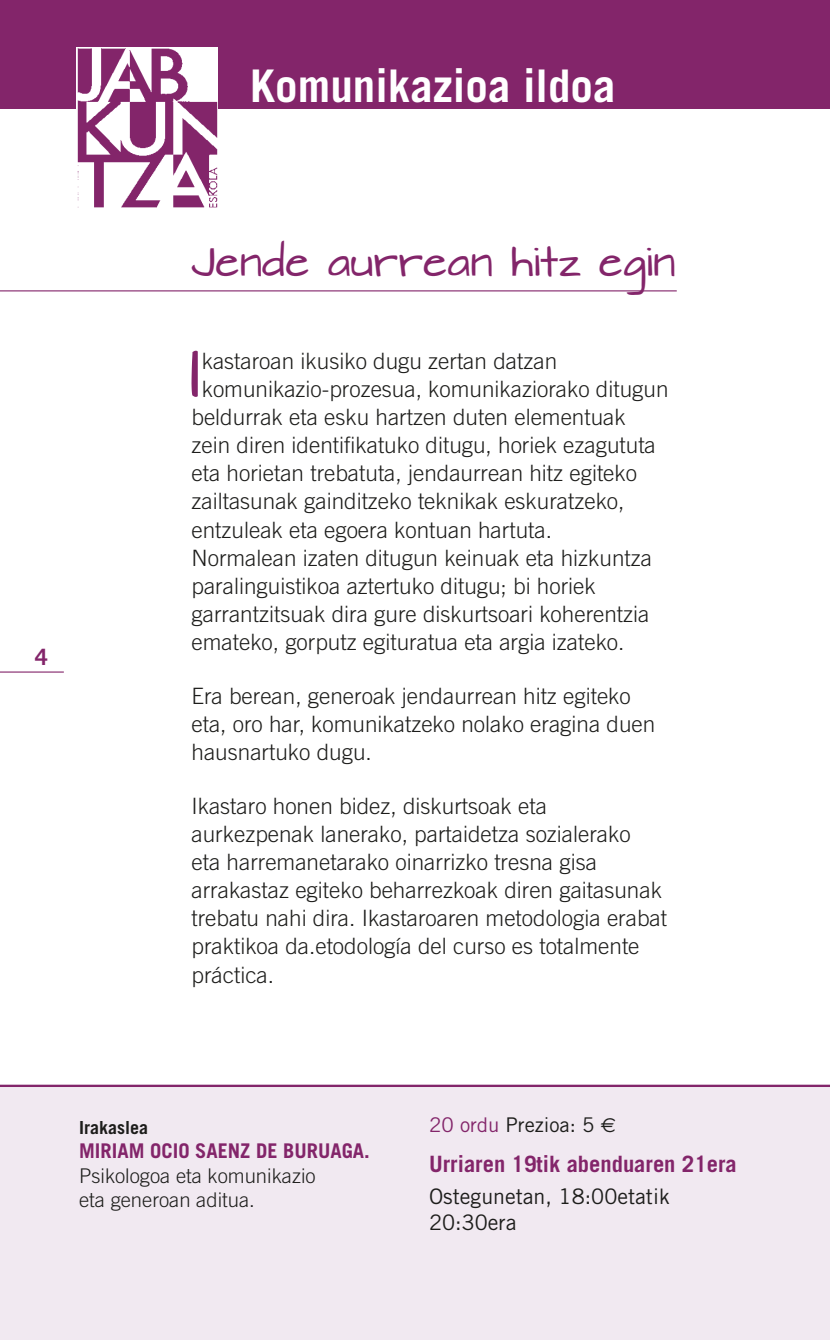
<style>
.page{position:relative;width:830px;height:1340px;background:#fff}
.page>*{position:absolute;margin:0;border:0;box-sizing:border-box;transform-origin:0 0}
.t1{font:64.8px "Architects Daughter";color:#83256a}
.t2{font:700 45px "Trade Gothic";color:#fff}
.t3{font:36px "Architects Daughter";color:#83256a}
.t4{font:300 22.5px/28.1px "Trade Gothic";color:#1d1d1b}
.t5{font:700 22.5px "Trade Gothic";color:#83256a}
.t6{font:21.38px/25.7px "Trade Gothic";color:#1d1d1b}
.t7{font:300 20.25px/24.3px "Trade Gothic";color:#1d1d1b}
.t8{font:700 20.25px "Trade Gothic";color:#83256a}
.t9{font:20.25px "Trade Gothic";color:#1d1d1b}
.t10{font:700 18px "Trade Gothic";color:#1d1d1b}
.s1{color:#83256a}
.s2{font-family:"Euro Sans"}
</style>
<div class="page">
<div style="left:0;top:1084px;width:829px;height:255px;background:#f1e9f1"></div>
<hr style="left:0;top:1084px;width:829px;height:3px;background:#83256a">
<hr style="left:0;top:671px;width:64px;height:1px;background:#83256a">
<hr style="left:0;top:290px;width:676px;height:1px;background:#83256a">
<div style="left:0;top:0;width:829px;height:108px;background:#83256a"></div>
<img style="left:77px;top:47px;width:141px;height:161px">
<h2 class="t2" style="left:250px;top:58px;width:367px">Komunikazioa ildoa</h2>
<p class="t5" style="left:35px;top:643px;width:14px">4</p>
<h3 class="t3" style="left:191px;top:243px;width:485px">Jende aurrean hitz egin</h3>
<h1 class="t1" style="left:189px;top:336px;width:14px">I</h1>
<p class="t4" style="left:202px;top:346px;width:357px">kastaroan ikusiko dugu zertan datzan</p>
<p class="t4" style="left:202px;top:374px;width:468px">komunikazio-prozesua, komunikaziorako ditugun</p>
<p class="t4" style="left:191px;top:402px;width:435px">beldurrak eta esku hartzen duten elementuak</p>
<p class="t4" style="left:191px;top:431px;width:465px">zein diren identifikatuko ditugu, horiek ezagututa</p>
<p class="t4" style="left:191px;top:459px;width:447px">eta horietan trebatuta, jendaurrean hitz egiteko</p>
<p class="t4" style="left:191px;top:487px;width:434px">zailtasunak gainditzeko teknikak eskuratzeko,</p>
<p class="t4" style="left:191px;top:515px;width:362px">entzuleak eta egoera kontuan hartuta.</p>
<p class="t4" style="left:191px;top:543px;width:462px">Normalean izaten ditugun keinuak eta hizkuntza</p>
<p class="t4" style="left:191px;top:571px;width:405px">paralinguistikoa aztertuko ditugu; bi horiek</p>
<p class="t4" style="left:191px;top:599px;width:459px">garrantzitsuak dira gure diskurtsoari koherentzia</p>
<p class="t4" style="left:191px;top:627px;width:434px">emateko, gorputz egituratua eta argia izateko.</p>
<p class="t4" style="left:191px;top:681px;width:465px">Era berean, generoak jendaurrean hitz egiteko eta, oro har, komunikatzeko nolako eragina duen hausnartuko dugu.</p>
<p class="t4" style="left:191px;top:791px;width:477px">Ikastaro honen bidez, diskurtsoak eta aurkezpenak lanerako, partaidetza sozialerako<br>eta harremanetarako oinarrizko tresna gisa arrakastaz egiteko beharrezkoak diren gaitasunak trebatu nahi dira. Ikastaroaren metodologia erabat praktikoa da.etodología del curso es totalmente práctica.</p>
<p class="t10" style="left:79px;top:1116px;width:70px">Irakaslea</p>
<p class="t8" style="left:79px;top:1138px;width:292px">MIRIAM OCIO SAENZ DE BURUAGA.</p>
<p class="t7" style="left:79px;top:1163px;width:238px">Psikologoa eta komunikazio eta generoan aditua.</p>
<p class="t9" style="left:429px;top:1112px;width:188px"><span class="s1">20 ordu</span> Prezioa: 5 <span class="s2">€</span></p>
<p class="t5" style="left:429px;top:1150px;width:309px">Urriaren 19tik abenduaren 21era</p>
<p class="t6" style="left:429px;top:1183px;width:242px">Ostegunetan, 18:00etatik<br>20:30era</p>
</div>
